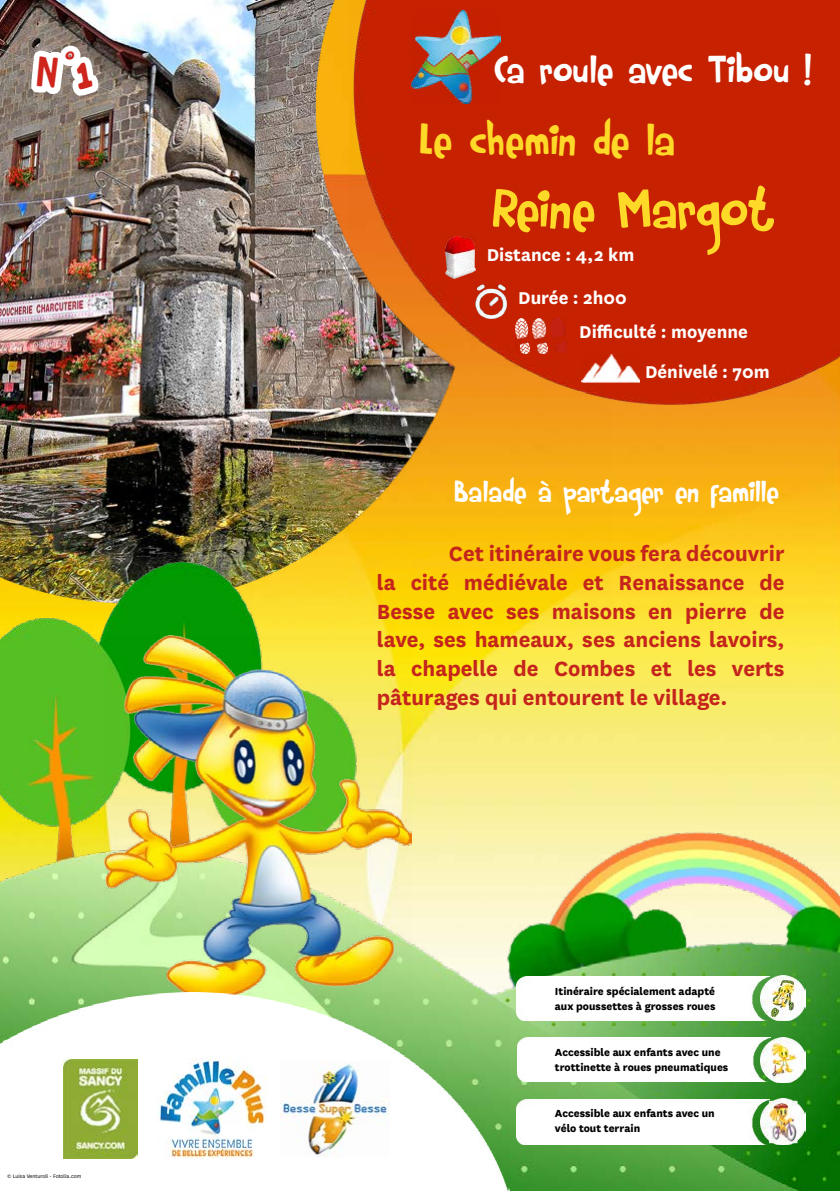
<style>
.page{position:relative;width:840px;height:1191px;background:#fff}
.page>*{position:absolute;margin:0;border:0;box-sizing:border-box;transform-origin:0 0}
.t1{font:60px "DK Rumpelstiltskin";letter-spacing:-.06em;color:#ffd928}
.t2{font:48px "DK Rumpelstiltskin";letter-spacing:-.05em;color:#ffd928}
.t3{font:48px "DK Rumpelstiltskin";color:#ce251d}
.t4{font:42px "DK Rumpelstiltskin";letter-spacing:-.045em;color:#fff}
.t5{font:32px "DK Rumpelstiltskin";letter-spacing:-.05em;color:#fff}
.t6{font:700 24px/28.8px "National";color:#c5241c;text-align:justify}
.t7{font:700 20px/42.4px "National";color:#fff}
.t8{font:20px "DK Rumpelstiltskin";color:#ce251d}
.t9{font:800 12px/14.4px "National";color:#000}
.t10{font:6px "National";color:#000}
</style>
<div class="page">
<img style="left:610px;top:469px;width:229px;height:94px">
<img style="left:0;top:0;width:610px;height:563px">
<img style="left:0;top:563px;width:839px;height:628px">
<img style="left:348px;top:0;width:491px;height:469px">
<img style="left:104px;top:636px;width:307px;height:356px">
<img style="left:0;top:992px;width:509px;height:199px">
<img style="left:63px;top:1059px;width:74px;height:99px">
<img style="left:157px;top:1058px;width:110px;height:100px">
<img style="left:281px;top:1061px;width:108px;height:95px">
<img style="left:445px;top:237px;width:30px;height:42px">
<img style="left:475px;top:284px;width:31px;height:34px">
<img style="left:514px;top:318px;width:15px;height:35px">
<img style="left:532px;top:318px;width:15px;height:35px">
<img style="left:551px;top:318px;width:15px;height:35px">
<img style="left:581px;top:354px;width:58px;height:29px">
<img style="left:411px;top:10px;width:89px;height:94px">
<img style="left:760px;top:975px;width:45px;height:45px">
<img style="left:769px;top:1037px;width:36px;height:45px">
<img style="left:769px;top:1099px;width:36px;height:45px">
<img style="left:516px;top:976px;width:253px;height:44px">
<img style="left:516px;top:1037px;width:253px;height:45px">
<img style="left:516px;top:1099px;width:253px;height:45px">
<img style="left:25px;top:0;width:79px;height:280px">
<h2 class="t3" style="left:35px;top:42px;width:60px">N 1</h2>
<h3 class="t4" style="left:493px;top:42px;width:321px">Ca roule avec Tibou !</h3>
<p class="t8" style="left:65px;top:42px;width:12px">o</p>
<h2 class="t2" style="left:418px;top:110px;width:259px">Le chemin de la</h2>
<h1 class="t1" style="left:490px;top:171px;width:286px">Reine Margot</h1>
<p class="t7" style="left:518px;top:232px;width:118px;text-indent:-31px">Distance : 4,2 km<br>Durée : 2h00</p>
<p class="t7" style="left:579px;top:309px;width:170px">Difficulté : moyenne</p>
<p class="t7" style="left:644px;top:349px;width:126px">Dénivelé : 70m</p>
<h3 class="t5" style="left:453px;top:471px;width:327px">Balade à partager en famille</h3>
<p class="t6" style="left:376px;top:537px;width:409px;text-indent:72px">Cet itinéraire vous fera découvrir la cité médiévale et Renaissance de Besse avec ses maisons en pierre de lave, ses hameaux, ses anciens lavoirs, la chapelle de Combes et les verts pâturages qui entourent le village.</p>
<p class="t10" style="left:7px;top:1172px;width:75px">© Luisa Venturoli - Fotolia.com</p>
<p class="t9" style="left:554px;top:983px;width:162px">Itinéraire spécialement adapté aux poussettes à grosses roues</p>
<p class="t9" style="left:554px;top:1044px;width:175px">Accessible aux enfants avec une trottinette à roues pneumatiques</p>
<p class="t9" style="left:554px;top:1105px;width:161px">Accessible aux enfants avec un vélo tout terrain</p>
</div>
